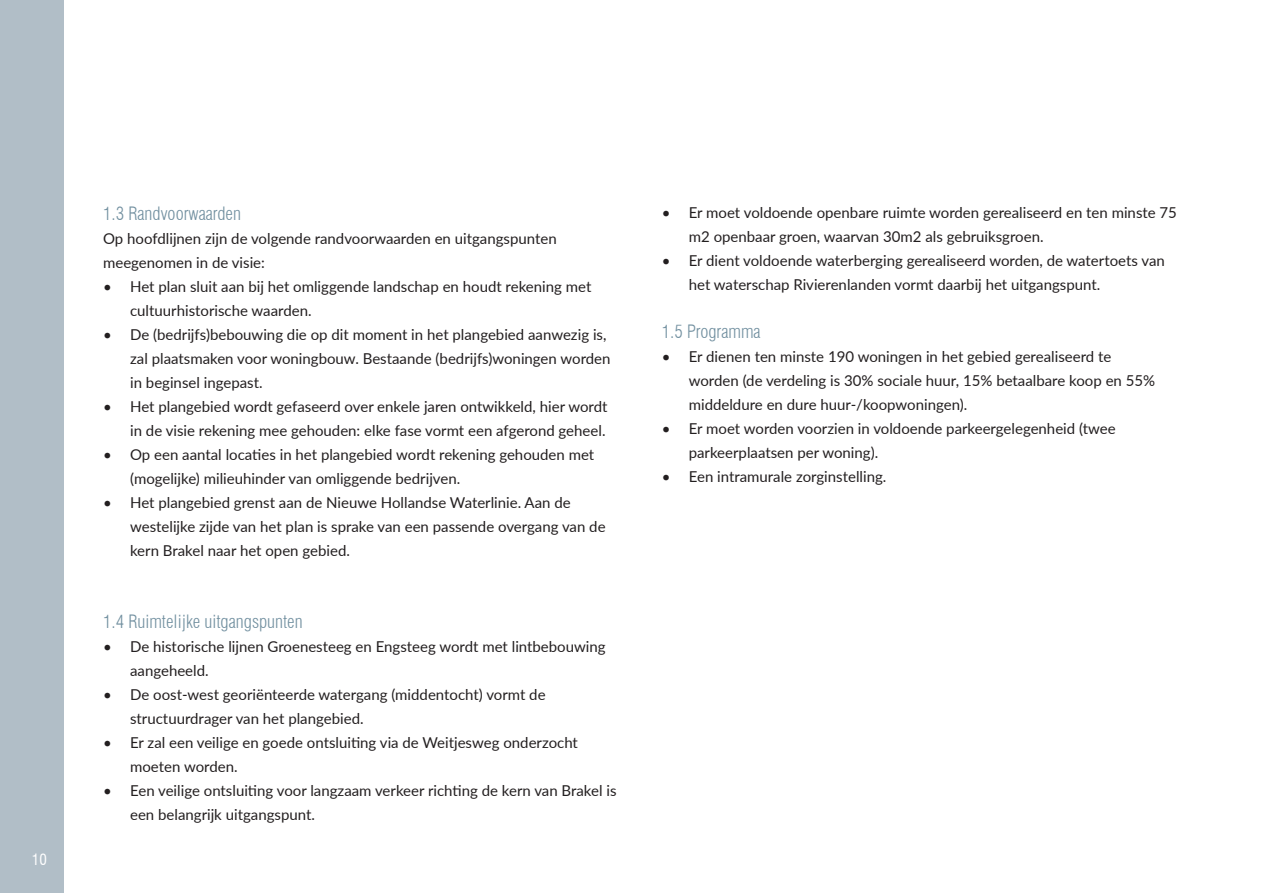
<style>
.page{position:relative;width:1263px;height:893px;background:#fff}
.page>*{position:absolute;margin:0;border:0;box-sizing:border-box;transform-origin:0 0}
.BODY-title{font:300 condensed 18px "Swiss 721 BT";color:#7290a0}
.BODY-title-2{font:15px/24px "Lato";color:#231f20}
.t1{font:condensed 15px "Swiss 721 BT";color:#fff}
</style>
<div class="page">
<div style="left:0;top:0;width:64px;height:893px;background:#b1bec7"></div>
<p class="t1" style="left:32px;top:851px;width:16px">10</p>
<p class="BODY-title" style="left:103px;top:203px;width:139px">1.3 Randvoorwaarden</p>
<p class="BODY-title-2" style="left:103px;top:226px;width:455px">Op hoofdlijnen zijn de volgende randvoorwaarden en uitgangspunten meegenomen in de visie:</p>
<p class="BODY-title-2" style="left:130px;top:274px;width:463px;text-indent:-27px">• Het plan sluit aan bij het omliggende landschap en houdt rekening met cultuurhistorische waarden.</p>
<p class="BODY-title-2" style="left:130px;top:322px;width:482px;text-indent:-27px">• De (bedrijfs)bebouwing die op dit moment in het plangebied aanwezig is, zal plaatsmaken voor woningbouw. Bestaande (bedrijfs)woningen worden in beginsel ingepast.</p>
<p class="BODY-title-2" style="left:103px;top:394px;width:506px;text-align:right">• Het plangebied wordt gefaseerd over enkele jaren ontwikkeld, hier wordt in de visie rekening mee gehouden: elke fase vormt een afgerond geheel.</p>
<p class="BODY-title-2" style="left:130px;top:442px;width:466px;text-indent:-27px">• Op een aantal locaties in het plangebied wordt rekening gehouden met (mogelijke) milieuhinder van omliggende bedrijven.</p>
<p class="BODY-title-2" style="left:130px;top:490px;width:477px;text-indent:-27px">• Het plangebied grenst aan de Nieuwe Hollandse Waterlinie. Aan de westelijke zijde van het plan is sprake van een passende overgang van de kern Brakel naar het open gebied.</p>
<p class="BODY-title" style="left:103px;top:611px;width:201px">1.4 Ruimtelijke uitgangspunten</p>
<p class="BODY-title-2" style="left:130px;top:634px;width:477px;text-indent:-27px">• De historische lijnen Groenesteeg en Engsteeg wordt met lintbebouwing aangeheeld.</p>
<p class="BODY-title-2" style="left:130px;top:682px;width:417px;text-indent:-27px">• De oost-west georiënteerde watergang (middentocht) vormt de structuurdrager van het plangebied.</p>
<p class="BODY-title-2" style="left:130px;top:730px;width:449px;text-indent:-27px">• Er zal een veilige en goede ontsluiting via de Weitjesweg onderzocht moeten worden.</p>
<p class="BODY-title-2" style="left:130px;top:778px;width:488px;text-indent:-27px">• Een veilige ontsluiting voor langzaam verkeer richting de kern van Brakel is een belangrijk uitgangspunt.</p>
<p class="BODY-title-2" style="left:689px;top:200px;width:490px;text-indent:-27px">• Er moet voldoende openbare ruimte worden gerealiseerd en ten minste 75 m2 openbaar groen, waarvan 30m2 als gebruiksgroen.</p>
<p class="BODY-title-2" style="left:689px;top:248px;width:477px;text-indent:-27px">• Er dient voldoende waterberging gerealiseerd worden, de watertoets van het waterschap Rivierenlanden vormt daarbij het uitgangspunt.</p>
<p class="BODY-title" style="left:662px;top:321px;width:100px">1.5 Programma</p>
<p class="BODY-title-2" style="left:689px;top:344px;width:468px;text-indent:-27px">• Er dienen ten minste 190 woningen in het gebied gerealiseerd te worden (de verdeling is 30% sociale huur, 15% betaalbare koop en 55% middeldure en dure huur-/koopwoningen).</p>
<p class="BODY-title-2" style="left:689px;top:416px;width:428px;text-indent:-27px">• Er moet worden voorzien in voldoende parkeergelegenheid (twee parkeerplaatsen per woning).</p>
<p class="BODY-title-2" style="left:662px;top:464px;width:226px">• Een intramurale zorginstelling.</p>
</div>
